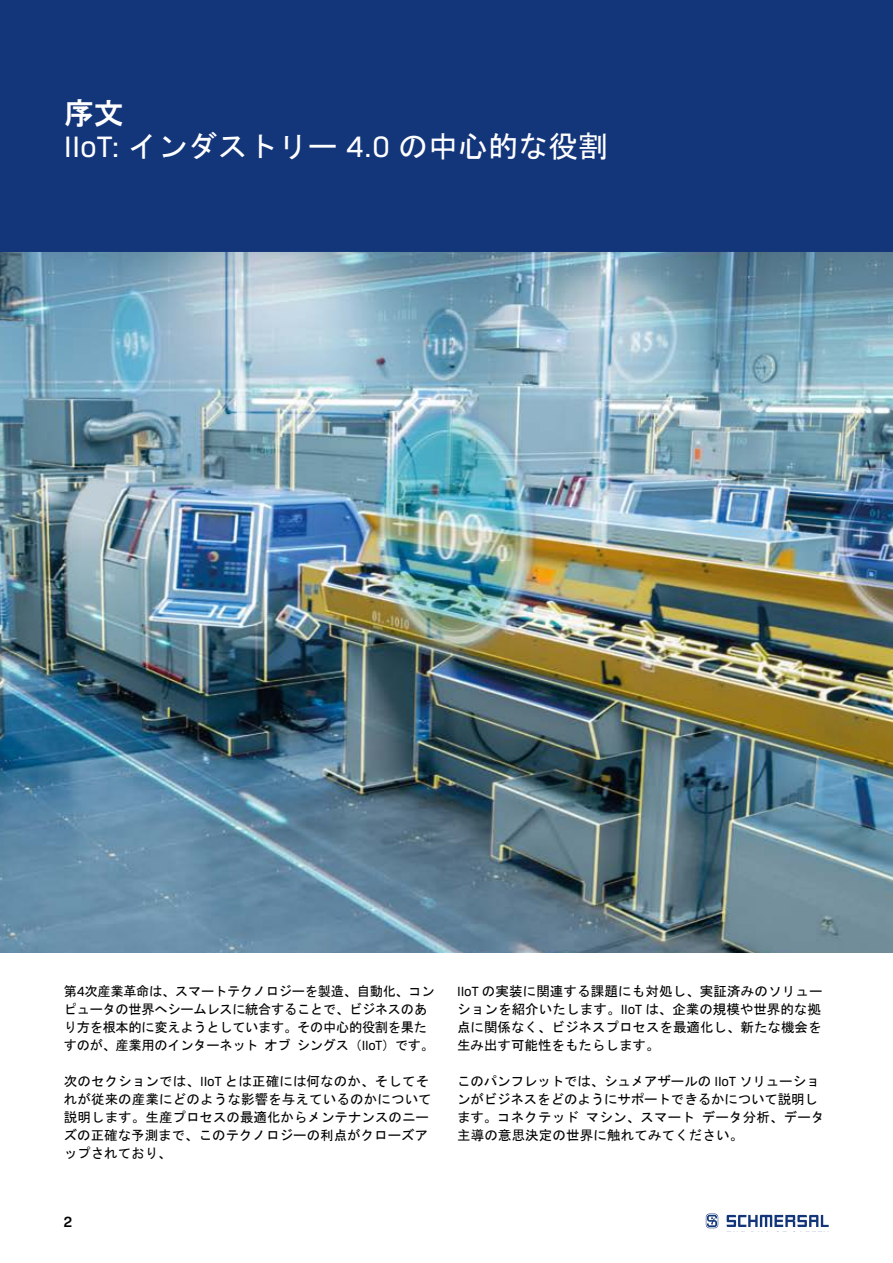
<style>
.page{position:relative;width:893px;height:1263px;background:#fff}
.page>*{position:absolute;margin:0;border:0;box-sizing:border-box;transform-origin:0 0}
.t1{font:30px "MS Gothic";color:#fff}
.t2{font:30px "HG Gothic E";color:#fff}
.t3{font:600 15px "Bio Sans";color:#000}
.t4{font:13.5px/18px "MS Gothic";color:#000}
.t5{font:13.5px/18px "MS Gothic";letter-spacing:-.02em;color:#000}
.s1{font-family:"Bio Sans"}
</style>
<div class="page">
<svg style="left:727px;top:1215px;width:102px;height:12px"></svg>
<svg style="left:706px;top:1213px;width:12px;height:15px"></svg>
<img style="left:0;top:252px;width:893px;height:700px">
<div style="left:0;top:0;width:893px;height:252px;background:#13357a"></div>
<h1 class="t2" style="left:64px;top:98px;width:61px">序文</h1>
<h1 class="t1" style="left:64px;top:131px;width:546px"><span class="s1">IIoT:</span> インダストリー <span class="s1">4.0</span> の中心的な役割</h1>
<p class="t5" style="left:64px;top:982px;width:372px">第<span class="s1">4</span>次産業革命は、スマートテクノロジーを製造、自動化、コンピュータの世界へシームレスに統合することで、ビジネスのあり方を根本的に変えようとしています。その中心的役割を果たすのが、産業用のインターネット オブ シングス（<span class="s1">IIoT</span>）です。</p>
<p class="t4" style="left:64px;top:1072px;width:370px">次のセクションでは、<span class="s1">IIoT</span> とは正確には何なのか、そしてそれが従来の産業にどのような影響を与えているのかについて説明します。生産プロセスの最適化からメンテナンスのニーズの正確な予測まで、このテクノロジーの利点がクローズアップされており、</p>
<p class="t3" style="left:63px;top:1210px;width:10px">2</p>
<p class="t4" style="left:457px;top:982px;width:367px"><span class="s1">IIoT</span> の実装に関連する課題にも対処し、実証済みのソリューションを紹介いたします。<span class="s1">IIoT</span> は、企業の規模や世界的な拠点に関係なく、ビジネスプロセスを最適化し、新たな機会を生み出す可能性をもたらします。</p>
<p class="t4" style="left:457px;top:1072px;width:369px">このパンフレットでは、シュメアザールの <span class="s1">IIoT</span> ソリューションがビジネスをどのようにサポートできるかについて説明します。コネクテッド マシン、スマート データ分析、データ主導の意思決定の世界に触れてみてください。</p>
</div>
